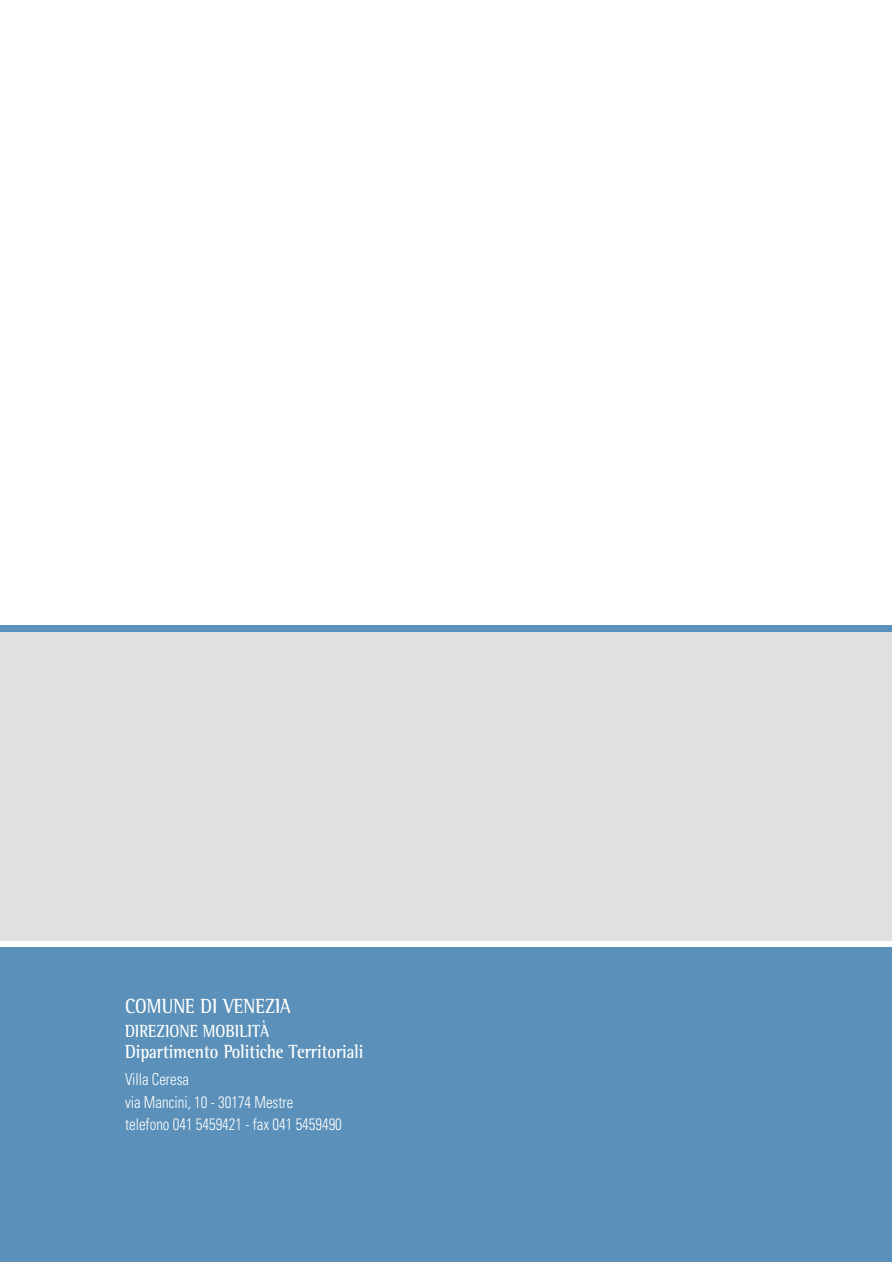
<style>
.page{position:relative;width:892px;height:1262px;background:#fff}
.page>*{position:absolute;margin:0;border:0;box-sizing:border-box;transform-origin:0 0}
.t1{font:700 21px "Rotis Semi Serif";color:#fff;scale:.85 1}
.t2{font:700 19.5px "Rotis Semi Serif";color:#fff;scale:.85 1}
.t3{font:700 18px "Rotis Semi Serif";color:#fff;scale:.85 1}
.t4{font:300 condensed 16.5px "Univers";color:#fff;scale:.9 1}
</style>
<div class="page">
<div style="left:0;top:625px;width:892px;height:25px;background:#5a90b9"></div>
<div style="left:0;top:947px;width:892px;height:315px;background:#5a90b9"></div>
<div style="left:0;top:632px;width:892px;height:309px;background:#e0e0df"></div>
<p class="t1" style="left:125px;top:993px;width:197px">Comune di Venezia</p>
<p class="t3" style="left:125px;top:1020px;width:171px">Direzione Mobilità</p>
<p class="t2" style="left:125px;top:1039px;width:282px">Dipartimento Politiche Territoriali</p>
<p class="t4" style="left:125px;top:1069px;width:73px">Villa Ceresa</p>
<p class="t4" style="left:125px;top:1092px;width:188px">via Mancini, 10 - 30174 Mestre</p>
<p class="t4" style="left:125px;top:1114px;width:242px">telefono 041 5459421 - fax 041 5459490</p>
</div>
